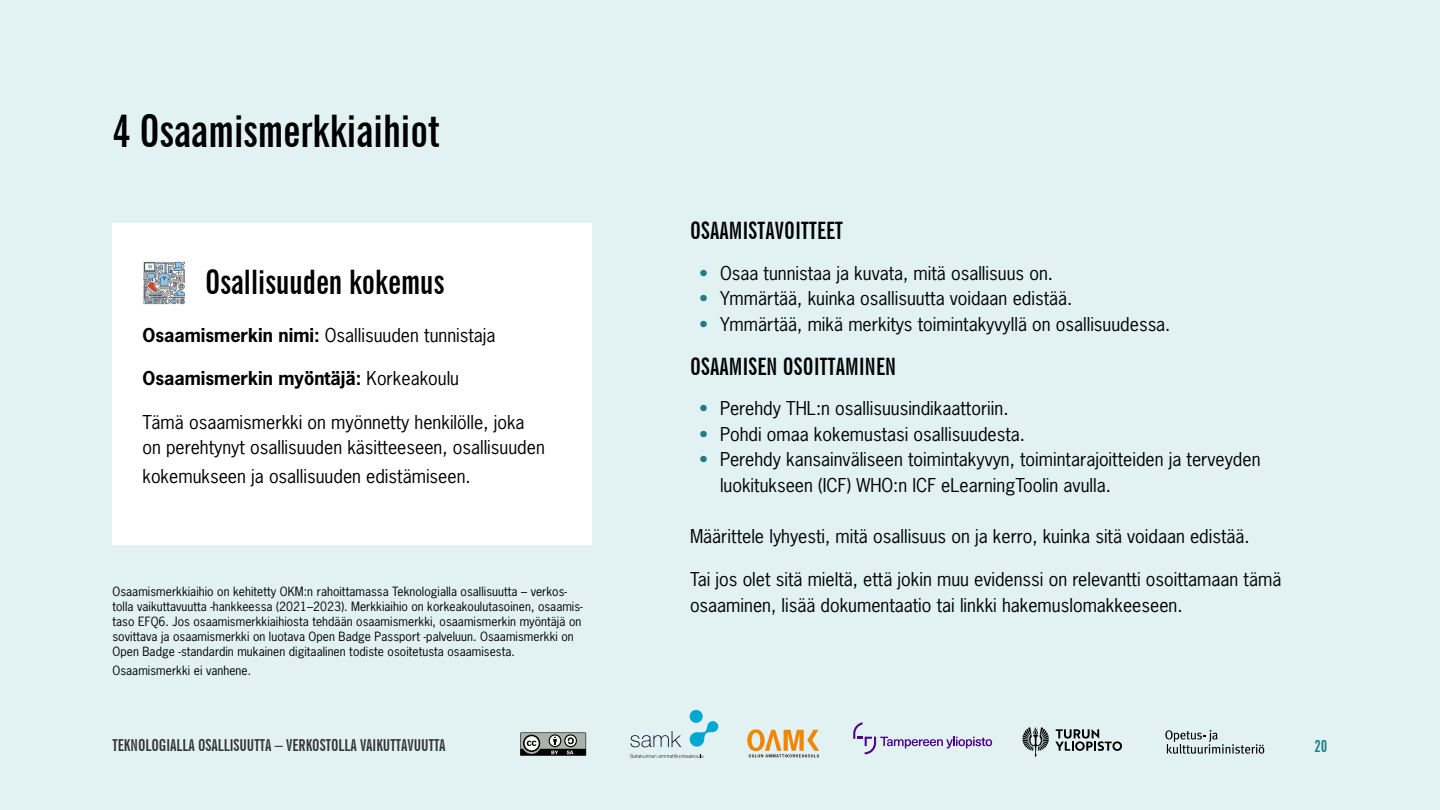
<style>
.page{position:relative;width:1440px;height:810px;background:#e2f2f3}
.page>*{position:absolute;margin:0;border:0;box-sizing:border-box;transform-origin:0 0}
.Otsikko_1__H2{font:700 extra-condensed 45px "News Gothic BT";color:#000}
.Osallisuusmerkkiaihion_otsikko__ei_hiera{font:700 extra-condensed 33.75px "News Gothic BT";color:#000}
.Väliotsikko__ei_hierarkiassa__miten_huom{font:700 extra-condensed 24px "News Gothic BT";letter-spacing:.01em;color:#000}
.Leipis_P{font:18px/25.5px "News Gothic Std";color:#000}
.Bulletlista_tiivis{font:18px/25.5px "News Gothic Std";color:#000}
.Leipis_P-2{font:700 18px "News Gothic Std";color:#000}
.t1{font:700 extra-condensed 16.5px "News Gothic BT";color:#333}
.t2{font:700 extra-condensed 16.5px "News Gothic BT";color:#1e7d88}
.Viitteet_sivulla_ilman_numerointia{font:12px/15px "News Gothic Std";letter-spacing:.005em;color:#000}
.s1{font-weight:700}
.s2{font-weight:400}
.s3{color:#1e7d88}
</style>
<div class="page">
<div style="left:112px;top:223px;width:480px;height:321px;background:#fff"></div>
<img style="left:143px;top:261px;width:42px;height:43px">
<svg style="left:520px;top:732px;width:66px;height:24px;background:#747875"></svg>
<svg style="left:630px;top:754px;width:73px;height:4px"></svg>
<div style="left:690px;top:710px;width:13px;height:13px;background:#00a7d0;border-radius:50%"></div>
<svg style="left:690px;top:721px;width:28px;height:26px"></svg>
<svg style="left:630px;top:731px;width:51px;height:16px"></svg>
<svg style="left:747px;top:729px;width:72px;height:28px"></svg>
<svg style="left:853px;top:722px;width:139px;height:32px"></svg>
<svg style="left:1022px;top:727px;width:27px;height:30px"></svg>
<svg style="left:1055px;top:729px;width:67px;height:22px"></svg>
<svg style="left:1165px;top:730px;width:99px;height:24px"></svg>
<h2 class="Otsikko_1__H2" style="left:112px;top:103px;width:329px">4 Osaamismerkkiaihiot</h2>
<p class="Osallisuusmerkkiaihion_otsikko__ei_hiera" style="left:205px;top:261px;width:241px">Osallisuuden kokemus</p>
<p class="Leipis_P" style="left:142px;top:322px;width:355px"><span class="s1">Osaamismerkin nimi:</span> Osallisuuden tunnistaja</p>
<p class="Leipis_P-2" style="left:142px;top:367px;width:318px">Osaamismerkin myöntäjä: <span class="s2">Korkeakoulu</span></p>
<p class="Leipis_P" style="left:142px;top:409px;width:404px">Tämä osaamismerkki on myönnetty henkilölle, joka on perehtynyt osallisuuden käsitteeseen, osallisuuden</p>
<p class="Leipis_P" style="left:142px;top:463px;width:330px">kokemukseen ja osallisuuden edistämiseen.</p>
<p class="Viitteet_sivulla_ilman_numerointia" style="left:112px;top:584px;width:472px">Osaamismerkkiaihio on kehitetty OKM:n rahoittamassa Teknologialla osallisuutta – verkos&shy;tolla vaikuttavuutta -hankkeessa (2021–2023). Merkkiaihio on korkeakoulutasoinen, osaamis&shy;taso EFQ6. Jos osaamismerkkiaihiosta tehdään osaamismerkki, osaamismerkin myöntäjä on sovittava ja osaamismerkki on luotava Open Badge Passport -palveluun. Osaamismerkki on Open Badge -standardin mukainen digitaalinen todiste osoitetusta osaamisesta.</p>
<p class="Viitteet_sivulla_ilman_numerointia" style="left:112px;top:663px;width:140px">Osaamismerkki ei vanhene.</p>
<p class="Väliotsikko__ei_hierarkiassa__miten_huom" style="left:690px;top:216px;width:155px">OSAAMISTAVOITTEET</p>
<p class="Bulletlista_tiivis" style="left:699px;top:260px;width:356px"><span class="s3">•</span> Osaa tunnistaa ja kuvata, mitä osallisuus on.</p>
<p class="Bulletlista_tiivis" style="left:699px;top:286px;width:375px"><span class="s3">•</span> Ymmärtää, kuinka osallisuutta voidaan edistää.</p>
<p class="Bulletlista_tiivis" style="left:699px;top:311px;width:473px"><span class="s3">•</span> Ymmärtää, mikä merkitys toimintakyvyllä on osallisuudessa.</p>
<p class="Väliotsikko__ei_hierarkiassa__miten_huom" style="left:690px;top:352px;width:208px">OSAAMISEN OSOITTAMINEN</p>
<p class="Bulletlista_tiivis" style="left:699px;top:395px;width:311px"><span class="s3">•</span> Perehdy THL:n osallisuusindikaattoriin.</p>
<p class="Bulletlista_tiivis" style="left:699px;top:421px;width:328px"><span class="s3">•</span> Pohdi omaa kokemustasi osallisuudesta.</p>
<p class="Bulletlista_tiivis" style="left:720px;top:446px;width:542px;text-indent:-21px"><span class="s3">•</span> Perehdy kansainväliseen toimintakyvyn, toimintarajoitteiden ja terveyden luokitukseen (ICF) WHO:n ICF eLearningToolin avulla.</p>
<p class="Leipis_P" style="left:690px;top:523px;width:561px">Määrittele lyhyesti, mitä osallisuus on ja kerro, kuinka sitä voidaan edistää.</p>
<p class="Leipis_P" style="left:690px;top:566px;width:593px">Tai jos olet sitä mieltä, että jokin muu evidenssi on relevantti osoittamaan tämä osaaminen, lisää dokumentaatio tai linkki hakemuslomakkeeseen.</p>
<h3 class="t1" style="left:112px;top:735px;width:335px">TEKNOLOGIALLA OSALLISUUTTA – VERKOSTOLLA VAIKUTTAVUUTTA</h3>
<h3 class="t2" style="left:1314px;top:736px;width:15px">20</h3>
</div>
